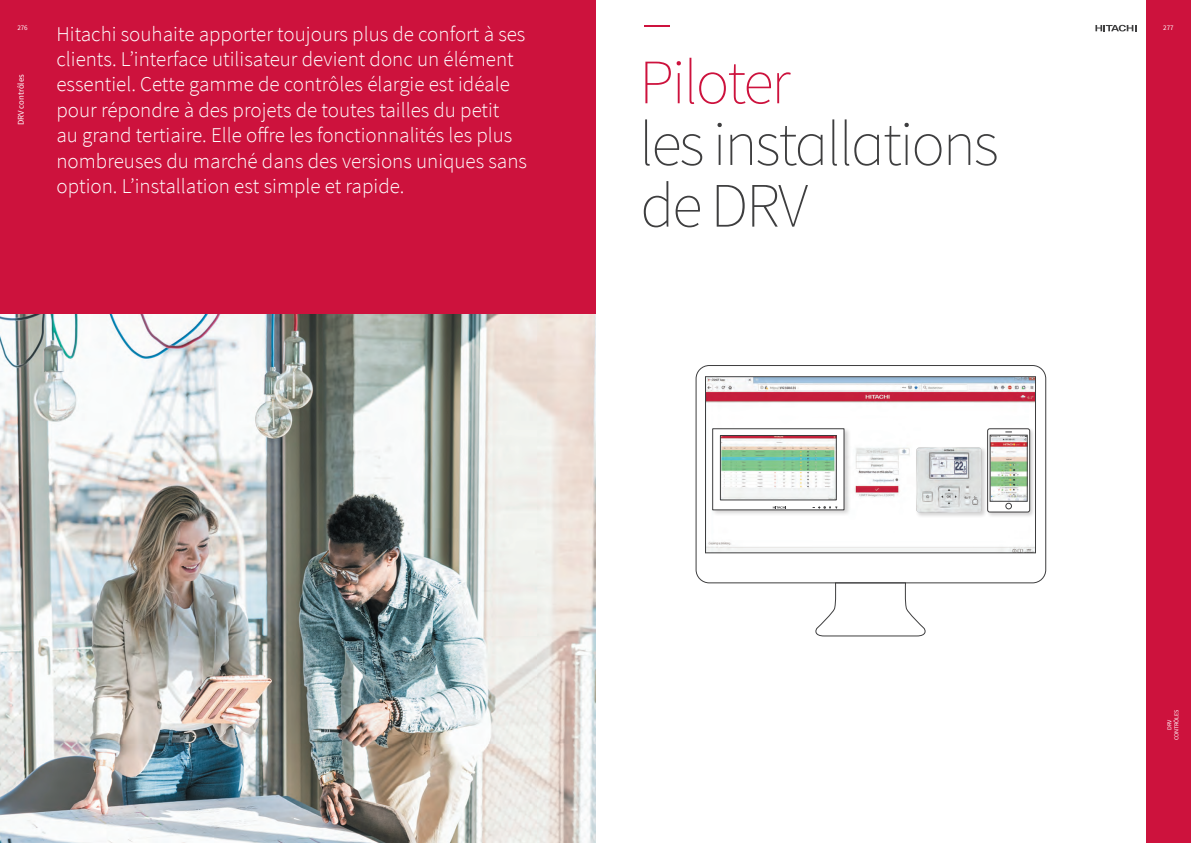
<style>
.page{position:relative;width:1191px;height:843px;background:#fff}
.page>*{position:absolute;margin:0;border:0;box-sizing:border-box;transform-origin:0 0}
.t1{font:200 63px/61.6px "Source Sans Pro";letter-spacing:-.035em;color:#3e3e3f}
.t2{font:200 63px/61.6px "Source Sans Pro";letter-spacing:-.035em;color:#cd123d}
.Portadilla_Texto{font:300 21px/25.4px "Source Sans Pro";color:#fff}
.Folio_Texto{font:8.75px "Source Sans Pro";color:#fff}
.Folio_Numérico_Izqui{font:7px "Source Sans Pro";color:#fff}
.Folio_Numérico_Derec{font:7px "Source Sans Pro";color:#fff}
.t3{font:6.12px/7px "Source Sans Pro";letter-spacing:-.02em;color:#fff;text-align:center}
</style>
<div class="page">
<div style="left:1146px;top:0;width:45px;height:842px;background:#cd123d"></div>
<div style="left:0;top:0;width:595px;height:409px;background:#cd123d"></div>
<svg style="left:1095px;top:25px;width:41px;height:6px"></svg>
<img style="left:0;top:314px;width:595px;height:528px">
<div style="left:696px;top:365px;width:350px;height:218px;border:1px solid #3e3e3f;border-radius:13px"></div>
<svg style="left:813px;top:582px;width:114px;height:54px"></svg>
<svg style="left:705px;top:376px;width:331px;height:177px"></svg>
<div style="left:986px;top:427px;width:49px;height:91px;background:#231f20;opacity:.2"></div>
<svg style="left:987px;top:428px;width:42px;height:83px"></svg>
<div style="left:987px;top:428px;width:43px;height:84px;border:1px solid #3e3e3f;border-radius:2px"></div>
<img style="left:992px;top:437px;width:33px;height:62px">
<svg style="left:1005px;top:503px;width:6px;height:5px"></svg>
<div style="left:711px;top:427px;width:140px;height:89px;background:#231f20;opacity:.2"></div>
<div style="left:712px;top:428px;width:132px;height:82px;background:#fff;border:1px solid #3e3e3f"></div>
<img style="left:722px;top:437px;width:112px;height:61px">
<div style="left:720px;top:435px;width:116px;height:65px;border:1px solid #3e3e3f"></div>
<svg style="left:773px;top:506px;width:13px;height:2px"></svg>
<svg style="left:813px;top:506px;width:24px;height:2px"></svg>
<div style="left:915px;top:446px;width:72px;height:72px;background:#231f20;opacity:.2"></div>
<img style="left:916px;top:447px;width:65px;height:65px">
<h1 class="t2" style="left:639px;top:-10px;width:153px">–<br>Piloter</h1>
<h1 class="t1" style="left:639px;top:113px;width:361px">les installations de DRV</h1>
<p class="Folio_Numérico_Izqui" style="left:17px;top:23px;width:12px">276</p>
<p class="Portadilla_Texto" style="left:56px;top:21px;width:472px">Hitachi souhaite apporter toujours plus de confort à ses clients. L’interface utilisateur devient donc un élément essentiel. Cette gamme de contrôles élargie est idéale pour répondre à des projets de toutes tailles du petit<br>au grand tertiaire. Elle offre les fonctionnalités les plus nombreuses du marché dans des versions uniques sans option. L’installation est simple et rapide.</p>
<p class="Folio_Numérico_Derec" style="left:1163px;top:23px;width:12px">277</p>
<p class="Folio_Texto" style="left:16px;top:125px;width:52px;rotate:-90deg">DRV contrôles</p>
<p class="t3" style="left:1166px;top:740px;width:32px;rotate:-90deg">DRV<br>CONTRÔLES</p>
</div>
